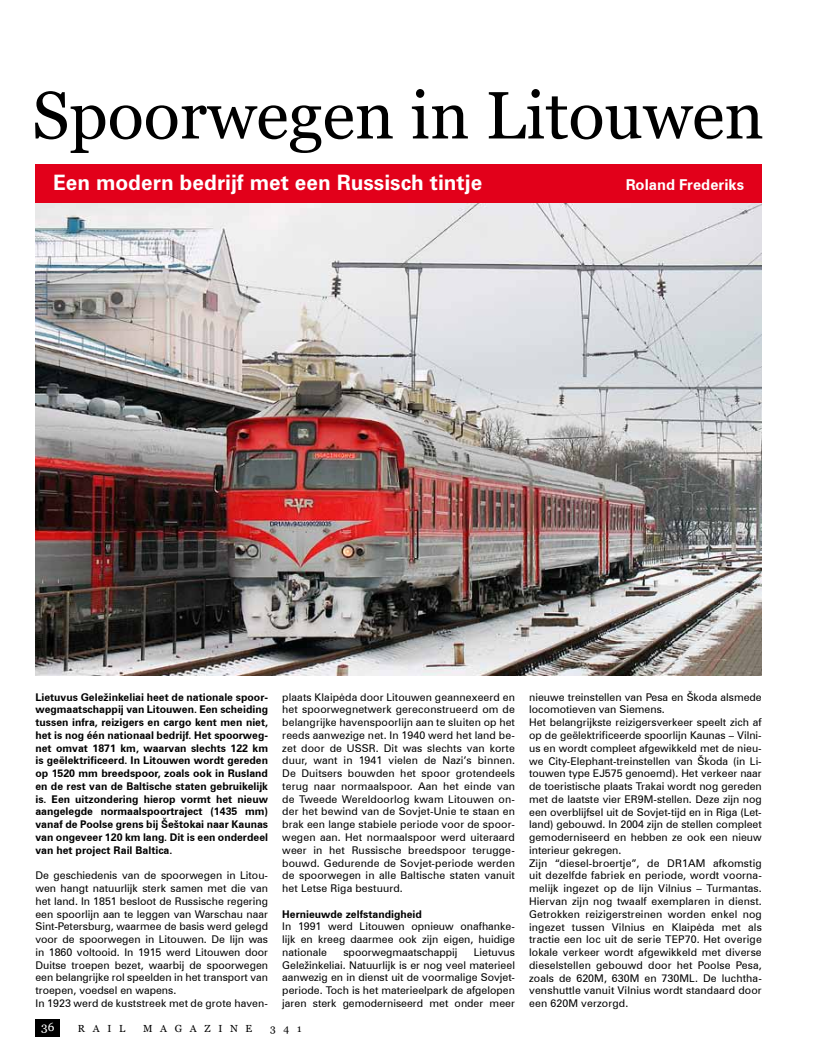
<style>
.page{position:relative;width:815px;height:1053px;background:#fff}
.page>*{position:absolute;margin:0;border:0;box-sizing:border-box;transform-origin:0 0}
.t1{font:66.75px "Georgia";color:#000}
.t2{font:700 21.25px "Zurich BT";color:#fff}
.t3{font:700 15px "Zurich BTWGL4";color:#fff}
.t4{font:11.88px "Georgia";color:#fff}
.t5{font:10.62px/12.8px "Zurich BTWGL4";color:#000;text-align:justify}
.t6{font:700 10.62px/12.8px "Zurich BTWGL4";color:#000;text-align:justify}
.t7{font:10.25px "Georgia";letter-spacing:.75em;color:#000}
</style>
<div class="page">
<div style="left:35px;top:1019px;width:25px;height:17px;background:#000"></div>
<img style="left:35px;top:203px;width:727px;height:472px">
<div style="left:35px;top:164px;width:727px;height:39px;background:#e2001a"></div>
<h1 class="t1" style="left:32px;top:67px;width:733px">Spoorwegen in Litouwen</h1>
<h2 class="t2" style="left:53px;top:169px;width:431px">Een modern bedrijf met een Russisch tintje</h2>
<h3 class="t3" style="left:626px;top:174px;width:120px">Roland Frederiks</h3>
<p class="t6" style="left:35px;top:689px;width:234px">Lietuvus Geležinkeliai heet de nationale spoor&shy;wegmaatschappij van Litouwen. Een scheiding tussen infra, reizigers en cargo kent men niet, het is nog één nationaal bedrijf. Het spoorweg&shy;net omvat 1871 km, waarvan slechts 122 km is geëlektrificeerd. In Litouwen wordt gereden op 1520 mm breedspoor, zoals ook in Rusland en de rest van de Baltische staten gebruikelijk is. Een uitzondering hierop vormt het nieuw aangelegde normaalspoortraject (1435 mm) vanaf de Poolse grens bij Šeštokai naar Kaunas van ongeveer 120 km lang. Dit is een onderdeel van het project Rail Baltica.</p>
<p class="t5" style="left:35px;top:868px;width:234px;text-align:left">De geschiedenis van de spoorwegen in Litou&shy;wen hangt natuurlijk sterk samen met die van het land. In 1851 besloot de Russische regering een spoorlijn aan te leggen van Warschau naar Sint-Petersburg, waarmee de basis werd gelegd voor de spoorwegen in Litouwen. De lijn was in 1860 voltooid. In 1915 werd Litouwen door Duitse troepen bezet, waarbij de spoorwegen een belangrijke rol speelden in het transport van troepen, voedsel en wapens.<br>In 1923 werd de kuststreek met de grote haven-</p>
<p class="t5" style="left:282px;top:690px;width:234px">plaats Klaipėda door Litouwen geannexeerd en het spoorwegnetwerk gereconstrueerd om de belangrijke havenspoorlijn aan te sluiten op het reeds aanwezige net. In 1940 werd het land be&shy;zet door de USSR. Dit was slechts van korte duur, want in 1941 vielen de Nazi’s binnen.<br>De Duitsers bouwden het spoor grotendeels terug naar normaalspoor. Aan het einde van de Tweede Wereldoorlog kwam Litouwen on&shy;der het bewind van de Sovjet-Unie te staan en brak een lange stabiele periode voor de spoor&shy;wegen aan. Het normaalspoor werd uiteraard weer in het Russische breedspoor terugge&shy;bouwd. Gedurende de Sovjet-periode werden de spoorwegen in alle Baltische staten vanuit het Letse Riga bestuurd.</p>
<p class="t6" style="left:282px;top:906px;width:141px">Hernieuwde zelfstandigheid</p>
<p class="t5" style="left:282px;top:919px;width:234px">In 1991 werd Litouwen opnieuw onafhanke&shy;lijk en kreeg daarmee ook zijn eigen, huidige nationale</p>
<p class="t5" style="left:282px;top:945px;width:234px;text-indent:192px">Lietuvus Geležinkeliai. Natuurlijk is er nog veel materieel aanwezig en in dienst uit de voormalige Sovjet&shy;periode. Toch is het materieelpark de afgelopen jaren sterk gemoderniseerd met onder meer</p>
<p class="t5" style="left:343px;top:945px;width:116px">spoorwegmaatschappij</p>
<p class="t4" style="left:41px;top:1018px;width:15px">36</p>
<p class="t7" style="left:78px;top:1020px;width:49px">RAIL</p>
<p class="t7" style="left:143px;top:1020px;width:111px">MAGAZINE</p>
<p class="t7" style="left:270px;top:1020px;width:33px">341</p>
<p class="t5" style="left:529px;top:690px;width:234px;text-align:left">nieuwe treinstellen van Pesa en Škoda alsmede locomotieven van Siemens.<br>Het belangrijkste reizigersverkeer speelt zich af op de geëlektrificeerde spoorlijn Kaunas – Vilni&shy;us en wordt compleet afgewikkeld met de nieu&shy;we City-Elephant-treinstellen van Škoda (in Li&shy;touwen type EJ575 genoemd). Het verkeer naar de toeristische plaats Trakai wordt nog gereden met de laatste vier ER9M-stellen. Deze zijn nog een overblijfsel uit de Sovjet-tijd en in Riga (Let&shy;land) gebouwd. In 2004 zijn de stellen compleet gemoderniseerd en hebben ze ook een nieuw interieur gekregen.<br>Zijn “diesel-broertje”, de DR1AM afkomstig uit dezelfde fabriek en periode, wordt voorna&shy;melijk ingezet op de lijn Vilnius – Turmantas.<br>Hiervan zijn nog twaalf exemplaren in dienst.<br>Getrokken reizigerstreinen worden enkel nog ingezet tussen Vilnius en Klaipėda met als tractie een loc uit de serie TEP70. Het overige lokale verkeer wordt afgewikkeld met diverse dieselstellen gebouwd door het Poolse Pesa, zoals de 620M, 630M en 730ML. De luchtha&shy;venshuttle vanuit Vilnius wordt standaard door een 620M verzorgd.</p>
</div>
